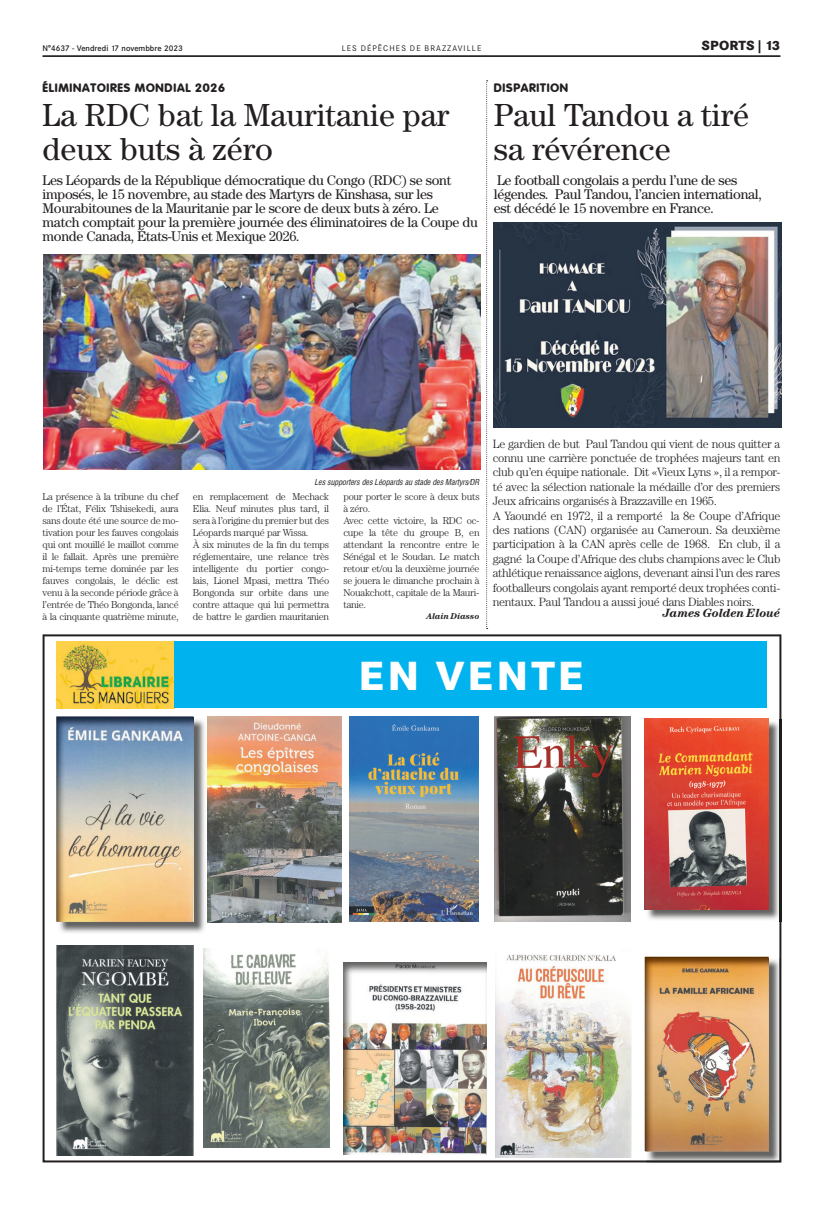
<style>
.page{position:relative;width:823px;height:1205px;background:#fff}
.page>*{position:absolute;margin:0;border:0;box-sizing:border-box;transform-origin:0 0}
.t1{font:800 40px "Corporate SBQ";letter-spacing:.07em;color:#fff}
.t2{font:32px/34px "Century";color:#231f20}
.t3{font:14px/14px "Century";letter-spacing:-.02em;color:#231f20}
.t4{font:800 13px "Corporate SBQ";letter-spacing:.005em;color:#231f20}
.t5{font:300 12px/14.4px "Century";letter-spacing:-.025em;color:#231f20}
.t6{font:800 12px "Corporate Rounded";letter-spacing:.06em;color:#231f20}
.t7{font:italic 700 12px "Century";color:#231f20}
.t8{font:300 10px/12px "Century";letter-spacing:-.025em;color:#231f20}
.t9{font:italic 700 8.5px "Century";color:#231f20}
.t10{font:italic 8px "Corporate Condensed";color:#231f20}
.t11{font:500 8px "Corporate SBQ";color:#231f20}
.t12{font:8px "Corporate SBQ";letter-spacing:.135em;color:#231f20}
</style>
<div class="page">
<hr style="left:43px;top:56px;width:737px;height:1px;background:#231f20">
<svg style="left:43px;top:634px;width:738px;height:528px"></svg>
<img style="left:56px;top:641px;width:118px;height:67px">
<div style="left:174px;top:641px;width:592px;height:67px;background:#00b3ef"></div>
<img style="left:645px;top:720px;width:135px;height:201px">
<img style="left:643px;top:718px;width:125px;height:191px">
<img style="left:343px;top:963px;width:143px;height:191px">
<img style="left:58px;top:718px;width:148px;height:216px">
<img style="left:56px;top:716px;width:137px;height:205px">
<img style="left:58px;top:718px;width:135px;height:203px">
<img style="left:645px;top:958px;width:135px;height:204px">
<img style="left:645px;top:958px;width:123px;height:193px">
<img style="left:207px;top:716px;width:134px;height:206px">
<img style="left:56px;top:945px;width:137px;height:211px">
<img style="left:203px;top:948px;width:126px;height:199px">
<img style="left:494px;top:716px;width:136px;height:206px">
<img style="left:494px;top:948px;width:136px;height:210px">
<img style="left:349px;top:716px;width:129px;height:205px">
<img style="left:493px;top:223px;width:288px;height:204px">
<svg style="left:486px;top:80px;width:1px;height:549px"></svg>
<img style="left:44px;top:254px;width:436px;height:215px">
<p class="t11" style="left:43px;top:43px;width:142px">N°4637 - Vendredi 17 novembbre 2023</p>
<p class="t12" style="left:341px;top:43px;width:141px">LES DÉPÊCHES DE BRAZZAVILLE</p>
<h3 class="t4" style="left:701px;top:37px;width:80px">SPORTS | 13</h3>
<p class="t6" style="left:43px;top:80px;width:184px">ÉLIMINATOIRES MONDIAL 2026</p>
<h2 class="t2" style="left:43px;top:97px;width:408px">La RDC bat la Mauritanie par deux buts à zéro</h2>
<p class="t3" style="left:43px;top:173px;width:436px">Les Léopards de la République démocratique du Congo (RDC) se sont imposés, le 15 novembre, au stade des Martyrs de Kinshasa, sur les Mourabitounes de la Mauritanie par le score de deux buts à zéro. Le match comptait pour la première journée des éliminatoires de la Coupe du monde Canada, États-Unis et Mexique 2026.</p>
<p class="t6" style="left:493px;top:81px;width:76px">DISPARITION</p>
<h2 class="t2" style="left:493px;top:98px;width:257px">Paul Tandou a tiré sa révérence</h2>
<h3 class="t3" style="left:493px;top:173px;width:269px">Le football congolais a perdu l’une de ses légendes. Paul Tandou, l’ancien international, est décédé le 15 novembre en France.</h3>
<p class="t10" style="left:314px;top:477px;width:166px">Les supporters des Léopards au stade des Martyrs/DR</p>
<p class="t8" style="left:43px;top:490px;width:138px;text-align:justify">La présence à la tribune du chef de l’État, Félix Tshisekedi, aura sans doute été une source de mo&shy;tivation pour les fauves congolais qui ont mouillé le maillot comme il le fallait. Après une première mi-temps terne dominée par les fauves congolais, le déclic est venu à la seconde période grâce à l’entrée de Théo Bongonda, lancé à la cinquante quatrième minute,</p>
<p class="t8" style="left:193px;top:490px;width:138px">en remplacement de Mechack<br>Elia. Neuf minutes plus tard, il sera à l’origine du premier but des<br>Léopards marqué par Wissa.<br>À six minutes de la fin du temps réglementaire, une relance très intelligente du portier congo&shy;lais, Lionel Mpasi, mettra Théo<br>Bongonda sur orbite dans une contre attaque qui lui permettra de battre le gardien mauritanien</p>
<p class="t8" style="left:343px;top:490px;width:138px">pour porter le score à deux buts à zéro.<br>Avec cette victoire, la RDC oc&shy;cupe la tête du groupe B, en attendant la rencontre entre le<br>Sénégal et le Soudan. Le match retour et/ou la deuxième journée se jouera le dimanche prochain à<br>Nouakchott, capitale de la Mauri&shy;tanie.</p>
<p class="t9" style="left:426px;top:611px;width:55px">Alain Diasso</p>
<p class="t5" style="left:492px;top:436px;width:289px">Le gardien de but Paul Tandou qui vient de nous quitter a connu une carrière ponctuée de trophées majeurs tant en club qu’en équipe nationale. Dit «Vieux Lyns », il a rempor&shy;té avec la sélection nationale la médaille d’or des premiers Jeux africains organisés à Brazzaville en 1965.<br>A Yaoundé en 1972, il a remporté la 8e Coupe d’Afrique des nations (CAN) organisée au Cameroun. Sa deuxième participation à la CAN après celle de 1968. En club, il a gagné la Coupe d’Afrique des clubs champions avec le Club athlétique renaissance aiglons, devenant ainsi l’un des rares footballeurs congolais ayant remporté deux trophées conti&shy;nentaux. Paul Tandou a aussi joué dans Diables noirs.</p>
<p class="t7" style="left:662px;top:606px;width:119px">James Golden Eloué</p>
<h1 class="t1" style="left:358px;top:650px;width:226px">EN VENTE</h1>
</div>
